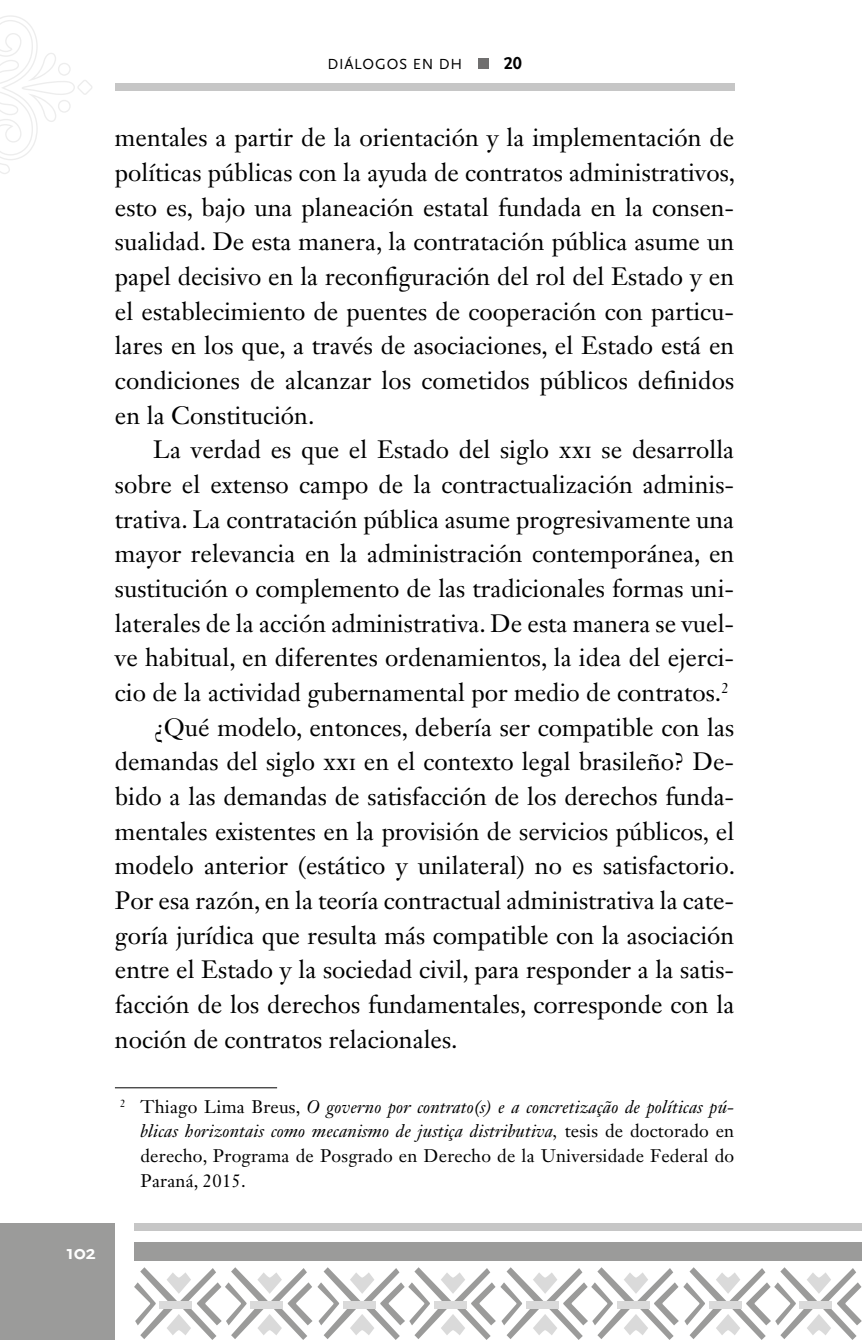
<style>
.page{position:relative;width:862px;height:1340px;background:#fff}
.page>*{position:absolute;margin:0;border:0;box-sizing:border-box;transform-origin:0 0}
.t1{font:24.75px/34.6px "Janson Text LT Std";color:#000;text-align:justify}
.t2{font:700 20.25px "Scala Sans OT";color:#fff}
.t3{font:18px/24.8px "Janson Text LT Std";letter-spacing:.01em;color:#000;text-align:justify}
.t4{font:700 18px "Scala Sans OT";color:#000}
.t5{font:15.3px "Scala Sans OT";letter-spacing:.05em;color:#000}
.s1{font-style:italic}
</style>
<div class="page">
<div style="left:478px;top:58px;width:10px;height:11px;background:#706f6f"></div>
<div style="left:115px;top:83px;width:618px;height:8px;background:#c6c6c6"></div>
<svg style="left:0;top:15px;width:92px;height:159px"></svg>
<svg style="left:134px;top:1267px;width:727px;height:72px"></svg>
<div style="left:0;top:1223px;width:115px;height:116px;background:#9b9b9a"></div>
<div style="left:134px;top:1241px;width:727px;height:19px;background:#9b9b9a"></div>
<div style="left:134px;top:1223px;width:727px;height:8px;background:#c6c6c6"></div>
<hr style="left:115px;top:1087px;width:162px;height:1px;background:#000">
<p class="t5" style="left:327px;top:55px;width:136px">DIÁLOGOS EN DH</p>
<p class="t4" style="left:503px;top:53px;width:19px">20</p>
<p class="t1" style="left:115px;top:120px;width:621px">mentales a partir de la orientación y la implementación de políticas públicas con la ayuda de contratos administrativos, esto es, bajo una planeación estatal fundada en la consen&shy;sualidad. De esta manera, la contratación pública asume un papel decisivo en la reconfiguración del rol del Estado y en el establecimiento de puentes de cooperación con particu&shy;lares en los que, a través de asociaciones, el Estado está en condiciones de alcanzar los cometidos públicos definidos en la Constitución.</p>
<p class="t1" style="left:115px;top:432px;width:620px;text-indent:38px">La verdad es que el Estado del siglo xxi se desarrolla sobre el extenso campo de la contractualización adminis&shy;trativa. La contratación pública asume progresivamente una mayor relevancia en la administración contemporánea, en sustitución o complemento de las tradicionales formas uni&shy;laterales de la acción administrativa. De esta manera se vuel&shy;ve habitual, en diferentes ordenamientos, la idea del ejerci&shy;cio de la actividad gubernamental por medio de contratos.<sup>2</sup></p>
<p class="t1" style="left:115px;top:709px;width:621px;text-indent:38px">¿Qué modelo, entonces, debería ser compatible con las demandas del siglo xxi en el contexto legal brasileño? De&shy;bido a las demandas de satisfacción de los derechos funda&shy;mentales existentes en la provisión de servicios públicos, el modelo anterior (estático y unilateral) no es satisfactorio.<br>Por esa razón, en la teoría contractual administrativa la cate&shy;goría jurídica que resulta más compatible con la asociación entre el Estado y la sociedad civil, para responder a la satis&shy;facción de los derechos fundamentales, corresponde con la noción de contratos relacionales.</p>
<p class="t3" style="left:140px;top:1093px;width:595px;text-indent:-20px"><sup>2</sup> Thiago Lima Breus, <span class="s1">O governo por contrato(s) e a concretização de políticas pú&shy;blicas horizontais como mecanismo de justiça distributiva,</span> tesis de doctorado en derecho, Programa de Posgrado en Derecho de la Universidade Federal do Paraná, 2015.</p>
<p class="t2" style="left:66px;top:1240px;width:31px">102</p>
</div>
